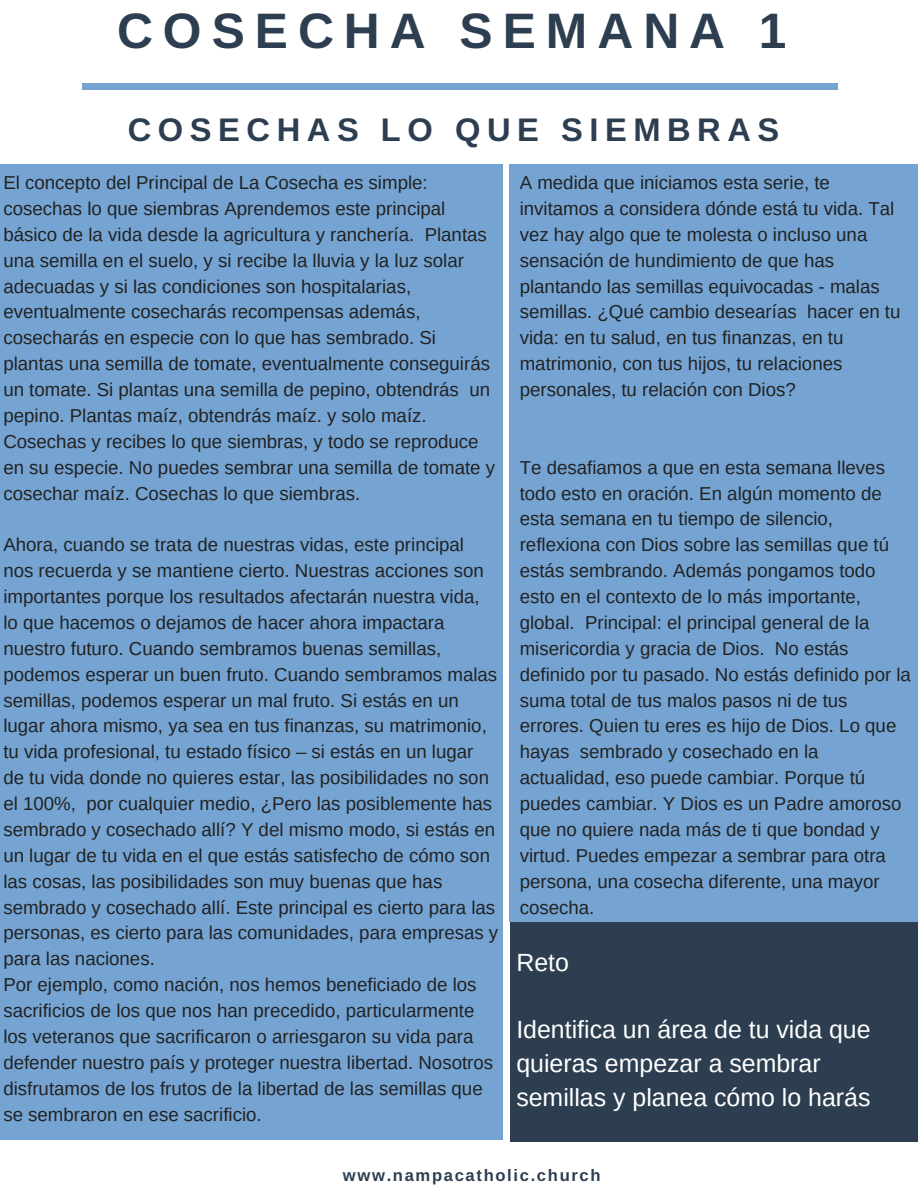
<style>
.page{position:relative;width:918px;height:1188px;background:#fff}
.page>*{position:absolute;margin:0;border:0;box-sizing:border-box;transform-origin:0 0}
.t1{font:700 49.8px "Arimo";letter-spacing:.2em;color:#2c3e50}
.t2{font:700 32.7px "Arimo";letter-spacing:.2em;color:#2c3e50}
.t3{font:24.9px/33.8px "Arimo";color:#fff}
.t4{font:18.75px/25.8px "Arimo";color:#222}
.t5{font:700 16.65px "Arimo";letter-spacing:.1em;color:#2c3e50}
</style>
<div class="page">
<div style="left:510px;top:164px;width:408px;height:757px;background:#75a4d3"></div>
<div style="left:0;top:164px;width:503px;height:976px;background:#75a4d3"></div>
<div style="left:510px;top:922px;width:408px;height:220px;background:#2c3e50"></div>
<div style="left:82px;top:83px;width:755px;height:7px;background:#75a4d3"></div>
<h1 class="t1" style="left:117px;top:3px;width:671px">COSECHA SEMANA 1</h1>
<h2 class="t2" style="left:128px;top:111px;width:653px">COSECHAS LO QUE SIEMBRAS</h2>
<p class="t4" style="left:3px;top:170px;width:493px">El concepto del Principal de La Cosecha es simple: cosechas lo que siembras Aprendemos este principal básico de la vida desde la agricultura y ranchería. Plantas una semilla en el suelo, y si recibe la lluvia y la luz solar adecuadas y si las condiciones son hospitalarias, eventualmente cosecharás recompensas además, cosecharás en especie con lo que has sembrado. Si plantas una semilla de tomate, eventualmente conseguirás un tomate. Si plantas una semilla de pepino, obtendrás un pepino. Plantas maíz, obtendrás maíz. y solo maíz.<br>Cosechas y recibes lo que siembras, y todo se reproduce en su especie. No puedes sembrar una semilla de tomate y cosechar maíz. Cosechas lo que siembras.</p>
<p class="t4" style="left:3px;top:532px;width:496px">Ahora, cuando se trata de nuestras vidas, este principal nos recuerda y se mantiene cierto. Nuestras acciones son importantes porque los resultados afectarán nuestra vida, lo que hacemos o dejamos de hacer ahora impactara nuestro futuro. Cuando sembramos buenas semillas, podemos esperar un buen fruto. Cuando sembramos malas semillas, podemos esperar un mal fruto. Si estás en un lugar ahora mismo, ya sea en tus finanzas, su matrimonio, tu vida profesional, tu estado físico – si estás en un lugar de tu vida donde no quieres estar, las posibilidades no son el 100%, por cualquier medio, ¿Pero las posiblemente has sembrado y cosechado allí? Y del mismo modo, si estás en un lugar de tu vida en el que estás satisfecho de cómo son las cosas, las posibilidades son muy buenas que has sembrado y cosechado allí. Este principal es cierto para las personas, es cierto para las comunidades, para empresas y para las naciones.<br>Por ejemplo, como nación, nos hemos beneficiado de los sacrificios de los que nos han precedido, particularmente los veteranos que sacrificaron o arriesgaron su vida para defender nuestro país y proteger nuestra libertad. Nosotros disfrutamos de los frutos de la libertad de las semillas que se sembraron en ese sacrificio.</p>
<p class="t4" style="left:520px;top:170px;width:382px">A medida que iniciamos esta serie, te invitamos a considera dónde está tu vida. Tal vez hay algo que te molesta o incluso una sensación de hundimiento de que has plantando las semillas equivocadas - malas semillas. ¿Qué cambio desearías hacer en tu vida: en tu salud, en tus finanzas, en tu matrimonio, con tus hijos, tu relaciones personales, tu relación con Dios?</p>
<p class="t4" style="left:520px;top:454px;width:393px">Te desafiamos a que en esta semana lleves todo esto en oración. En algún momento de esta semana en tu tiempo de silencio, reflexiona con Dios sobre las semillas que tú estás sembrando. Además pongamos todo esto en el contexto de lo más importante, global. Principal: el principal general de la misericordia y gracia de Dios. No estás definido por tu pasado. No estás definido por la suma total de tus malos pasos ni de tus errores. Quien tu eres es hijo de Dios. Lo que hayas sembrado y cosechado en la actualidad, eso puede cambiar. Porque tú puedes cambiar. Y Dios es un Padre amoroso que no quiere nada más de ti que bondad y virtud. Puedes empezar a sembrar para otra persona, una cosecha diferente, una mayor cosecha.</p>
<h3 class="t3" style="left:516px;top:945px;width:54px">Reto</h3>
<h3 class="t3" style="left:516px;top:1013px;width:356px">Identifica un área de tu vida que quieras empezar a sembrar semillas y planea cómo lo harás</h3>
<p class="t5" style="left:343px;top:1166px;width:259px">www.nampacatholic.church</p>
</div>
